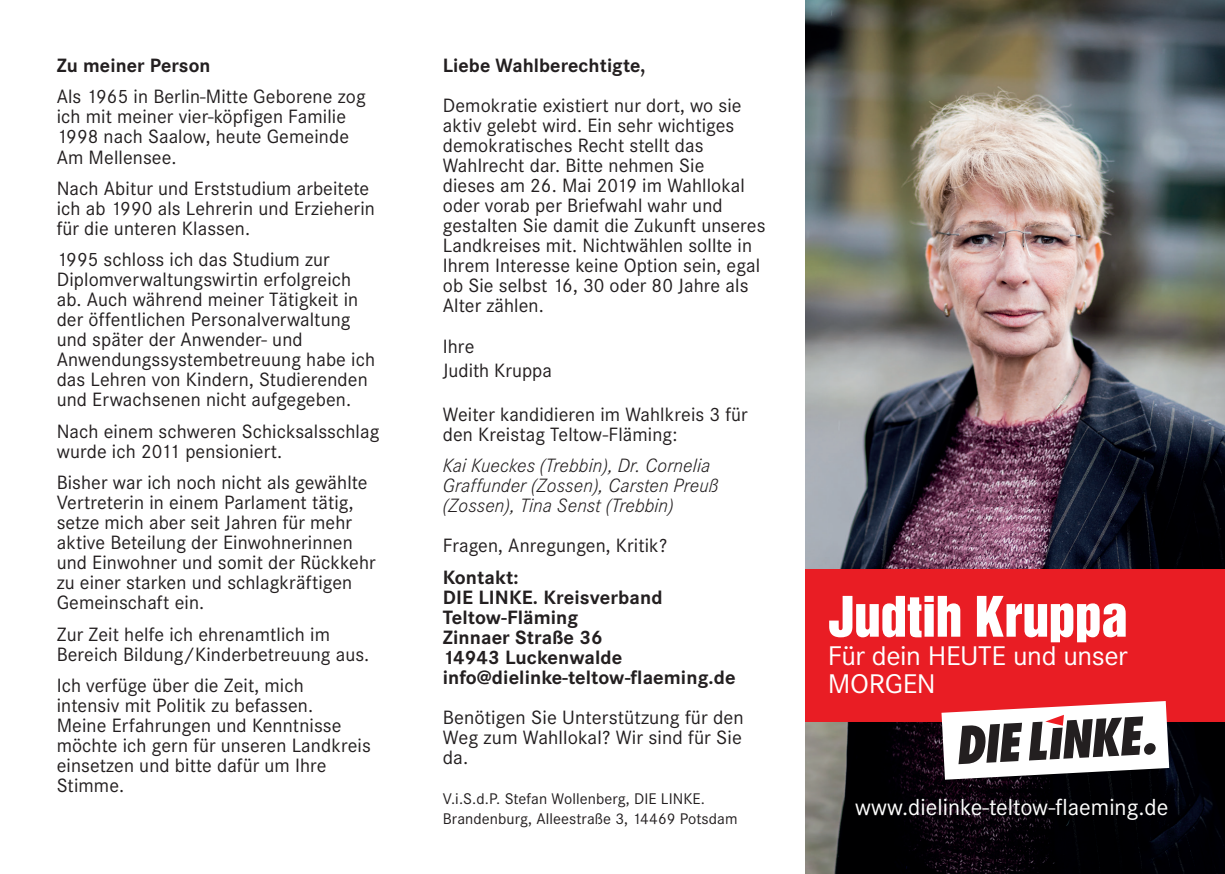
<style>
.page{position:relative;width:1225px;height:874px;background:#fff}
.page>*{position:absolute;margin:0;border:0;box-sizing:border-box;transform-origin:0 0}
.t1{font:51px "Helvetica Inserat";letter-spacing:-.01em;color:#fff;scale:1.05 1}
.t2{font:28px/28px "Corporate S";letter-spacing:-.015em;color:#fff;scale:1.05 1}
.t3{font:24px "Corporate S";color:#fff}
.t4{font:20px/20px "Corporate S";letter-spacing:.005em;color:#231f20}
.t5{font:700 20px/20px "Corporate S";letter-spacing:.005em;color:#231f20}
.t6{font:italic 300 20px/20px "Corporate S";letter-spacing:.005em;color:#231f20}
.t7{font:16px/20px "Corporate S";letter-spacing:.005em;color:#231f20}
</style>
<div class="page">
<img style="left:805px;top:0;width:420px;height:873px">
<div style="left:805px;top:568px;width:420px;height:153px;background:#e91d24"></div>
<svg style="left:941px;top:701px;width:228px;height:78px"></svg>
<p class="t5" style="left:57px;top:56px;width:155px">Zu meiner Person</p>
<p class="t4" style="left:57px;top:87px;width:310px">Als 1965 in Berlin-Mitte Geborene zog ich mit meiner vier-köpfigen Familie<br>1998 nach Saalow, heute Gemeinde<br>Am Mellensee.</p>
<p class="t4" style="left:57px;top:178px;width:320px">Nach Abitur und Erststudium arbeitete ich ab 1990 als Lehrerin und Erzieherin für die unteren Klassen.</p>
<p class="t4" style="left:57px;top:250px;width:320px">1995 schloss ich das Studium zur Diplomverwaltungswirtin erfolgreich ab. Auch während meiner Tätigkeit in der öffentlichen Personalverwaltung und später der Anwender- und Anwendungssystembetreuung habe ich das Lehren von Kindern, Studierenden und Erwachsenen nicht aufgegeben.</p>
<p class="t4" style="left:57px;top:421px;width:324px">Nach einem schweren Schicksalsschlag wurde ich 2011 pensioniert.</p>
<p class="t4" style="left:57px;top:472px;width:320px">Bisher war ich noch nicht als gewählte Vertreterin in einem Parlament tätig, setze mich aber seit Jahren für mehr aktive Beteilung der Einwohnerinnen und Einwohner und somit der Rückkehr zu einer starken und schlagkräftigen Gemeinschaft ein.</p>
<p class="t4" style="left:57px;top:624px;width:314px">Zur Zeit helfe ich ehrenamtlich im<br>Bereich Bildung/Kinderbetreuung aus.</p>
<p class="t4" style="left:57px;top:675px;width:316px">Ich verfüge über die Zeit, mich intensiv mit Politik zu befassen.<br>Meine Erfahrungen und Kenntnisse möchte ich gern für unseren Landkreis einsetzen und bitte dafür um Ihre<br>Stimme.</p>
<p class="t5" style="left:443px;top:56px;width:204px">Liebe Wahlberechtigte,</p>
<p class="t4" style="left:443px;top:95px;width:324px">Demokratie existiert nur dort, wo sie aktiv gelebt wird. Ein sehr wichtiges demokratisches Recht stellt das Wahlrecht dar. Bitte nehmen Sie<br>dieses am 26. Mai 2019 im Wahllokal oder vorab per Briefwahl wahr und gestalten Sie damit die Zukunft unseres Landkreises mit. Nichtwählen sollte in Ihrem Interesse keine Option sein, egal ob Sie selbst 16, 30 oder 80 Jahre als Alter zählen.</p>
<p class="t4" style="left:443px;top:334px;width:111px;line-height:24px">Ihre<br>Judith Kruppa</p>
<p class="t4" style="left:443px;top:404px;width:306px">Weiter kandidieren im Wahlkreis 3 für den Kreistag Teltow-Fläming:</p>
<p class="t6" style="left:443px;top:455px;width:277px">Kai Kueckes (Trebbin), Dr. Cornelia<br>Graffunder (Zossen), Carsten Preuß (Zossen), Tina Senst (Trebbin)</p>
<p class="t4" style="left:443px;top:535px;width:226px">Fragen, Anregungen, Kritik?</p>
<p class="t5" style="left:443px;top:567px;width:294px">Kontakt:<br>DIE LINKE. Kreisverband<br>Teltow-Fläming<br>Zinnaer Straße 36<br>14943 Luckenwalde info@dielinke-teltow-flaeming.de</p>
<p class="t4" style="left:443px;top:707px;width:303px;text-align:justify">Benötigen Sie Unterstützung für den Weg zum Wahllokal? Wir sind für Sie da.</p>
<p class="t7" style="left:443px;top:788px;width:296px">V.i.S.d.P. Stefan Wollenberg, DIE LINKE.<br>Brandenburg, Alleestraße 3, 14469 Potsdam</p>
<h1 class="t1" style="left:828px;top:586px;width:287px">Judtih Kruppa</h1>
<h2 class="t2" style="left:828px;top:641px;width:287px">Für dein HEUTE und unser<br>MORGEN</h2>
<p class="t3" style="left:855px;top:792px;width:314px">www.dielinke-teltow-flaeming.de</p>
</div>
